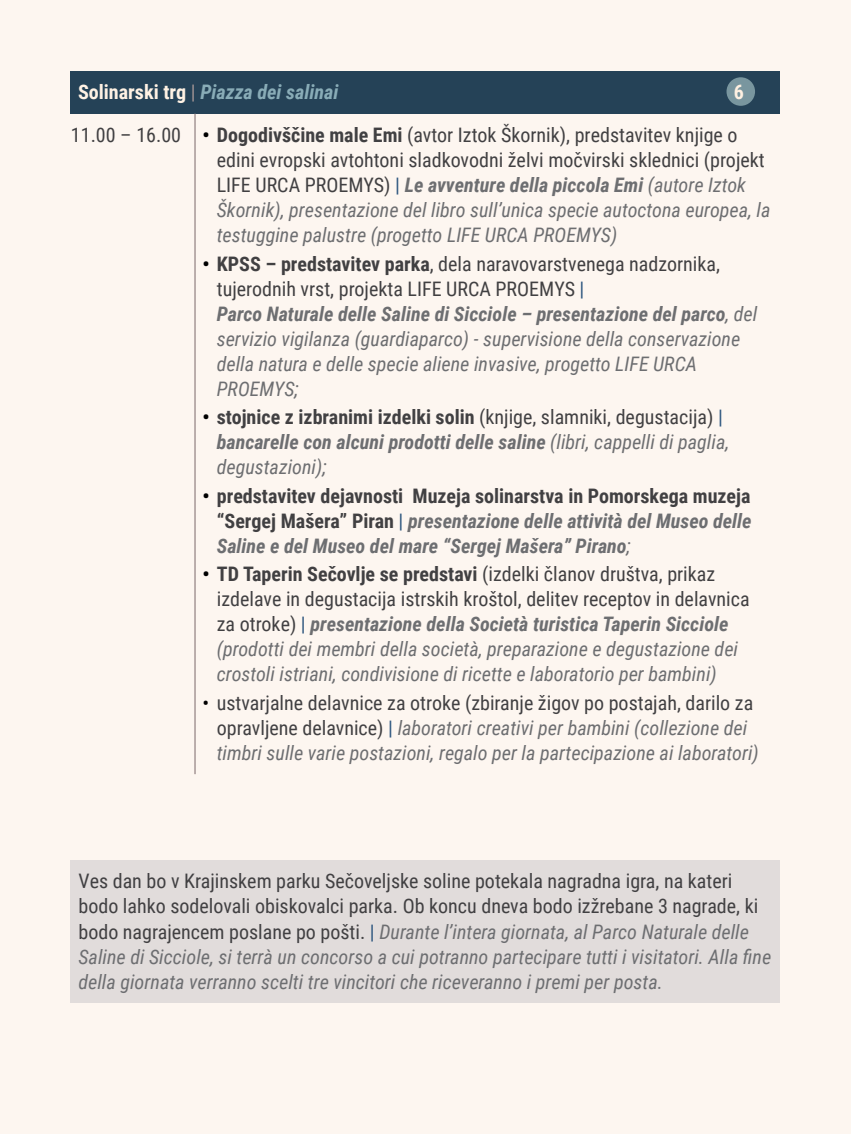
<style>
.page{position:relative;width:851px;height:1134px;background:#fff}
.page>*{position:absolute;margin:0;border:0;box-sizing:border-box;transform-origin:0 0}
.t1{font:italic 20px/25px "Roboto Condensed";color:#6d6e71}
.t2{font:italic 700 20px/25px "Roboto Condensed";color:#6d6e71}
.t3{font:20px/42.8px "Roboto Condensed";color:#414042}
.t4{font:700 20px "Roboto Condensed";color:#fff1e2}
.s1{font-weight:700;color:#fff2e4}
.s2{color:#a29494}
.s3{font-weight:700;font-style:italic;color:#89acb7}
.s4{font-weight:700;color:#000}
.s5{font-weight:700}
.s6{font-style:normal;color:#414042}
.s7{font-style:normal;color:#2d567f}
.s8{font-weight:700;font-style:normal;color:#000}
.s9{font-weight:700;font-style:normal;color:#414042}
.s10{font-style:normal;color:#000}
.s11{font-weight:400;font-style:normal;color:#414042}
.s12{font-weight:400;font-style:normal;color:#2d567f}
.s13{font-weight:400}
</style>
<div class="page">
<div style="left:0;top:0;width:850px;height:1134px;background:#fdf6f0"></div>
<div style="left:71px;top:71px;width:709px;height:43px;background:#254257"></div>
<hr style="left:194px;top:114px;width:2px;height:660px;background:#9b8b8b">
<div style="left:726px;top:77px;width:29px;height:29px;background:#79969f;border-radius:50%"></div>
<div style="left:71px;top:860px;width:709px;height:143px;background:#e1dcdb"></div>
<p class="t4" style="left:733px;top:77px;width:12px">6</p>
<p class="t3" style="left:71px;top:70px;width:668px;text-indent:7px"><span class="s1">Solinarski trg</span> <span class="s2">|</span> <span class="s3">Piazza dei salinai<br></span>11.00 – 16.00 <span class="s4">•</span> <span class="s5">Dogodivščine male Emi</span> (avtor Iztok Škornik), predstavitev knjige o</p>
<p class="t1" style="left:217px;top:147px;width:555px"><span class="s6">edini evropski avtohtoni sladkovodni želvi močvirski sklednici (projekt LIFE URCA PROEMYS)</span> <span class="s7">|</span> <span class="s5">Le avventure della piccola Emi</span> (autore Iztok Škornik), presentazione del libro sull’unica specie autoctona europea, la testuggine palustre (progetto LIFE URCA PROEMYS)</p>
<p class="t1" style="left:217px;top:250px;width:542px;text-indent:-14px"><span class="s8">•</span> <span class="s9">KPSS – predstavitev parka</span><span class="s6">, dela naravovarstvenega nadzornika, tujerodnih vrst, projekta LIFE URCA PROEMYS</span> <span class="s7">|<br></span><span class="s5">Parco Naturale delle Saline di Sicciole – presentazione del parco</span>, del servizio vigilanza (guardiaparco) - supervisione della conservazione della natura e delle specie aliene invasive, progetto LIFE URCA PROEMYS;</p>
<p class="t2" style="left:217px;top:404px;width:514px;text-indent:-14px"><span class="s10">•</span> <span class="s6">stojnice z izbranimi izdelki solin</span> <span class="s11">(knjige, slamniki, degustacija)</span> <span class="s12">| </span>bancarelle con alcuni prodotti delle saline <span class="s13">(libri, cappelli di paglia, degustazioni);</span></p>
<p class="t2" style="left:217px;top:482px;width:536px;text-align:justify;text-indent:-14px"><span class="s10">•</span> <span class="s6">predstavitev dejavnosti Muzeja solinarstva in Pomorskega muzeja “Sergej Mašera” Piran</span> <span class="s12">|</span> presentazione delle attività del Museo delle Saline e del Museo del mare “Sergej Mašera” Pirano<span class="s13">;</span></p>
<p class="t1" style="left:217px;top:561px;width:534px;text-indent:-14px"><span class="s8">•</span> <span class="s9">TD Taperin Sečovlje se predstavi</span> <span class="s6">(izdelki članov društva, prikaz izdelave in degustacija istrskih kroštol, delitev receptov in delavnica za otroke)</span> <span class="s7">|</span> <span class="s5">presentazione della Società turistica Taperin Sicciole </span>(prodotti dei membri della società, preparazione e degustazione dei crostoli istriani, condivisione di ricette e laboratorio per bambini)</p>
<p class="t1" style="left:217px;top:690px;width:543px;text-indent:-14px"><span class="s10">•</span> <span class="s6">ustvarjalne delavnice za otroke (zbiranje žigov po postajah, darilo za opravljene delavnice)</span> <span class="s7">|</span> laboratori creativi per bambini (collezione dei timbri sulle varie postazioni, regalo per la partecipazione ai laboratori)</p>
<p class="t1" style="left:78px;top:868px;width:694px"><span class="s6">Ves dan bo v Krajinskem parku Sečoveljske soline potekala nagradna igra, na kateri bodo lahko sodelovali obiskovalci parka. Ob koncu dneva bodo izžrebane 3 nagrade, ki bodo nagrajencem poslane po pošti.</span> <span class="s7">|</span> Durante l’intera giornata, al Parco Naturale delle Saline di Sicciole, si terrà un concorso a cui potranno partecipare tutti i visitatori. Alla fine della giornata verranno scelti tre vincitori che riceveranno i premi per posta.</p>
</div>
